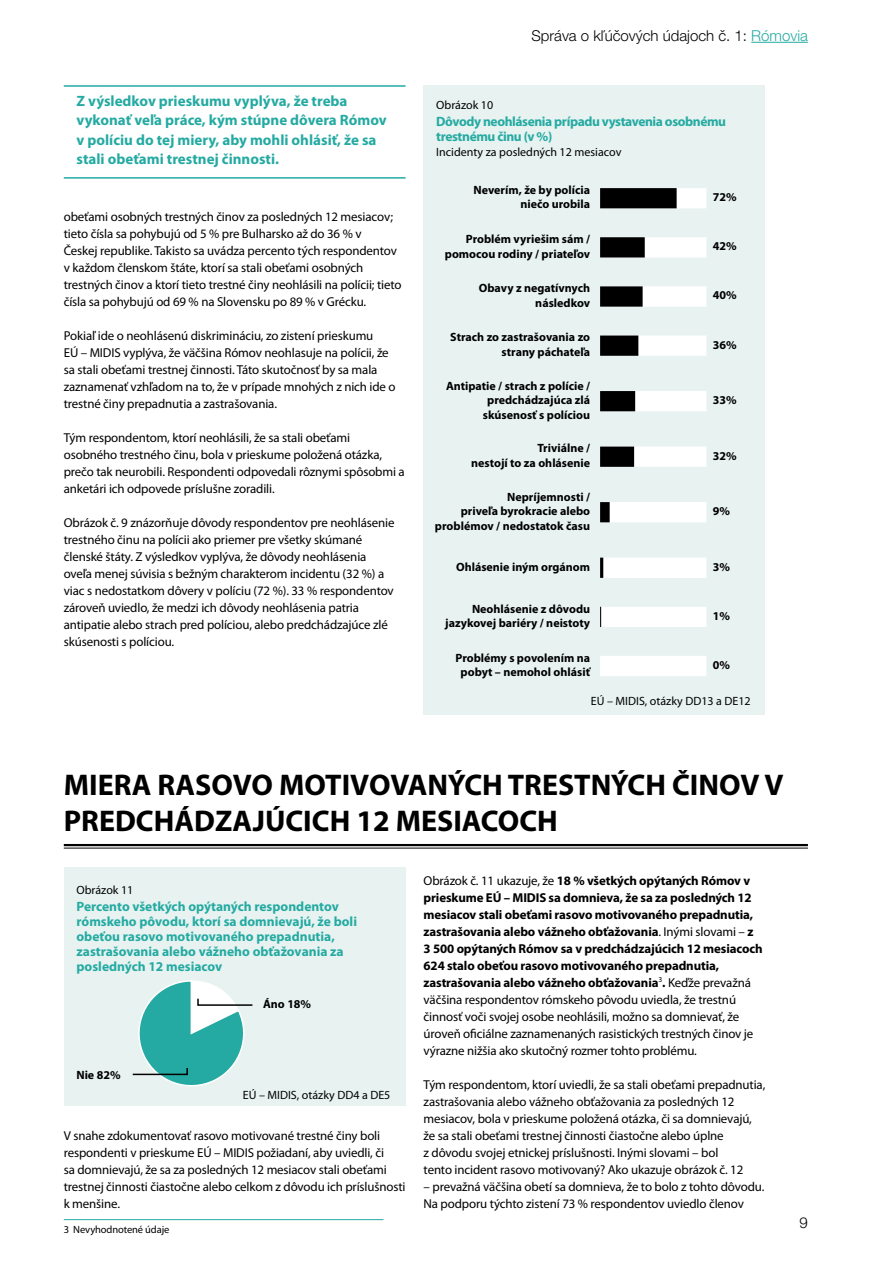
<style>
.page{position:relative;width:893px;height:1263px;background:#fff}
.page>*{position:absolute;margin:0;border:0;box-sizing:border-box;transform-origin:0 0}
.t1{font:700 30px "Myriad Pro";color:#000}
.t2{font:700 15px/19.5px "Myriad Pro";color:#24aaa2}
.t3{font:300 15px "Helvetica Neue LT Pro";color:#000}
.t4{font:700 13.5px/15px "Myriad Pro";color:#24aaa2}
.t5{font:700 13.5px/15px "Myriad Pro";letter-spacing:-.03em;color:#24aaa2}
.t6{font:12.9px/17px "Myriad Pro";letter-spacing:-.01em;color:#000}
.t7{font:700 12.9px/17px "Myriad Pro";letter-spacing:-.01em;color:#000}
.t8{font:700 12px/14.4px "Myriad Pro";color:#000;text-align:right}
.t9{font:12px "Myriad Pro";color:#000}
.t10{font:10.5px "Myriad Pro";letter-spacing:-.01em;color:#000}
.s1{color:#24aaa2}
.s2{font-weight:400}
</style>
<div class="page">
<hr style="left:751px;top:42px;width:57px;height:1px;background:#24aaa2">
<hr style="left:64px;top:85px;width:342px;height:2px;background:#24aaa2">
<hr style="left:64px;top:177px;width:342px;height:2px;background:#24aaa2">
<div style="left:423px;top:85px;width:342px;height:629px;background:#e8f3f1"></div>
<div style="left:600px;top:188px;width:106px;height:20px;background:#fff"></div>
<div style="left:600px;top:188px;width:77px;height:20px;background:#000"></div>
<div style="left:600px;top:237px;width:106px;height:20px;background:#fff"></div>
<div style="left:600px;top:237px;width:45px;height:20px;background:#000"></div>
<div style="left:600px;top:286px;width:106px;height:21px;background:#fff"></div>
<div style="left:600px;top:286px;width:43px;height:21px;background:#000"></div>
<div style="left:600px;top:335px;width:106px;height:21px;background:#fff"></div>
<div style="left:600px;top:335px;width:38px;height:21px;background:#000"></div>
<div style="left:600px;top:391px;width:106px;height:20px;background:#fff"></div>
<div style="left:600px;top:391px;width:35px;height:20px;background:#000"></div>
<div style="left:600px;top:447px;width:106px;height:20px;background:#fff"></div>
<div style="left:600px;top:447px;width:34px;height:20px;background:#000"></div>
<div style="left:600px;top:502px;width:106px;height:20px;background:#fff"></div>
<div style="left:600px;top:502px;width:10px;height:20px;background:#000"></div>
<div style="left:600px;top:558px;width:106px;height:20px;background:#fff"></div>
<hr style="left:600px;top:558px;width:3px;height:20px;background:#000">
<div style="left:600px;top:607px;width:106px;height:20px;background:#fff"></div>
<svg style="left:600px;top:607px;width:1px;height:20px"></svg>
<div style="left:600px;top:656px;width:106px;height:20px;background:#fff"></div>
<hr style="left:64px;top:844px;width:744px;height:2px;background:#000">
<hr style="left:64px;top:848px;width:744px;height:1px;background:#000">
<hr style="left:64px;top:1219px;width:319px;height:1px;background:#24aaa2">
<div style="left:64px;top:867px;width:342px;height:239px;background:#e8f3f1"></div>
<svg style="left:132px;top:980px;width:121px;height:107px"></svg>
<p class="t3" style="left:531px;top:26px;width:278px">Správa o kľúčových údajoch č. 1: <span class="s1">Rómovia</span></p>
<p class="t2" style="left:77px;top:91px;width:312px">Z výsledkov prieskumu vyplýva, že treba vykonať veľa práce, kým stúpne dôvera Rómov v políciu do tej miery, aby mohli ohlásiť, že sa stali obeťami trestnej činnosti.</p>
<p class="t9" style="left:436px;top:98px;width:58px">Obrázok 10</p>
<p class="t5" style="left:436px;top:114px;width:291px">Dôvody neohlásenia prípadu vystavenia osobnému trestnému činu (v %)</p>
<p class="t9" style="left:436px;top:145px;width:187px">Incidenty za posledných 12 mesiacov</p>
<p class="t8" style="left:474px;top:182px;width:118px">Neverím, že by polícia niečo urobila</p>
<p class="t8" style="left:713px;top:190px;width:25px">72%</p>
<p class="t8" style="left:445px;top:231px;width:147px">Problém vyriešim sám / pomocou rodiny / priateľov</p>
<p class="t8" style="left:713px;top:239px;width:25px">42%</p>
<p class="t8" style="left:479px;top:281px;width:113px">Obavy z negatívnych následkov</p>
<p class="t8" style="left:713px;top:288px;width:25px">40%</p>
<p class="t8" style="left:450px;top:330px;width:141px">Strach zo zastrašovania zo strany páchateľa</p>
<p class="t8" style="left:713px;top:337px;width:25px">36%</p>
<p class="t8" style="left:446px;top:378px;width:146px">Antipatie / strach z polície / predchádzajúca zlá skúsenosť s políciou</p>
<p class="t6" style="left:64px;top:208px;width:339px">obeťami osobných trestných činov za posledných 12 mesiacov; tieto čísla sa pohybujú od 5 % pre Bulharsko až do 36 % v<br>Českej republike. Takisto sa uvádza percento tých respondentov v každom členskom štáte, ktorí sa stali obeťami osobných trestných činov a ktorí tieto trestné činy neohlásili na polícii; tieto čísla sa pohybujú od 69 % na Slovensku po 89 % v Grécku.</p>
<p class="t6" style="left:64px;top:327px;width:333px">Pokiaľ ide o neohlásenú diskrimináciu, zo zistení prieskumu<br>EÚ – MIDIS vyplýva, že väčšina Rómov neohlasuje na polícii, že sa stali obeťami trestnej činnosti. Táto skutočnosť by sa mala zaznamenať vzhľadom na to, že v prípade mnohých z nich ide o trestné činy prepadnutia a zastrašovania.</p>
<p class="t6" style="left:64px;top:429px;width:343px">Tým respondentom, ktorí neohlásili, že sa stali obeťami osobného trestného činu, bola v prieskume položená otázka, prečo tak neurobili. Respondenti odpovedali rôznymi spôsobmi a anketári ich odpovede príslušne zoradili.</p>
<p class="t6" style="left:64px;top:514px;width:332px">Obrázok č. 9 znázorňuje dôvody respondentov pre neohlásenie trestného činu na polícii ako priemer pre všetky skúmané členské štáty. Z výsledkov vyplýva, že dôvody neohlásenia oveľa menej súvisia s bežným charakterom incidentu (32 %) a viac s nedostatkom dôvery v políciu (72 %). 33 % respondentov zároveň uviedlo, že medzi ich dôvody neohlásenia patria antipatie alebo strach pred políciou, alebo predchádzajúce zlé skúsenosti s políciou.</p>
<p class="t8" style="left:713px;top:392px;width:25px">33%</p>
<p class="t8" style="left:471px;top:441px;width:120px">Triviálne /<br>nestojí to za ohlásenie</p>
<p class="t8" style="left:713px;top:448px;width:25px">32%</p>
<p class="t8" style="left:435px;top:489px;width:157px">Nepríjemnosti /<br>priveľa byrokracie alebo problémov / nedostatok času</p>
<p class="t8" style="left:713px;top:503px;width:19px">9%</p>
<p class="t8" style="left:456px;top:559px;width:136px">Ohlásenie iným orgánom</p>
<p class="t8" style="left:713px;top:559px;width:19px">3%</p>
<p class="t8" style="left:445px;top:601px;width:146px">Neohlásenie z dôvodu jazykovej bariéry / neistoty</p>
<p class="t8" style="left:713px;top:608px;width:19px">1%</p>
<p class="t8" style="left:455px;top:650px;width:136px;text-align:center">Problémy s povolením na pobyt – nemohol ohlásiť</p>
<p class="t8" style="left:713px;top:657px;width:19px">0%</p>
<p class="t9" style="left:591px;top:694px;width:161px">EÚ – MIDIS, otázky DD13 a DE12</p>
<h1 class="t1" style="left:64px;top:765px;width:364px">MIERA RASOVO MOTIVOVANÝC</h1>
<h1 class="t1" style="left:482px;top:765px;width:111px">H TRESTNÝC</h1>
<h1 class="t1" style="left:645px;top:765px;width:140px">H ČINOV V</h1>
<h1 class="t1" style="left:64px;top:801px;width:496px">PREDCHÁDZAJ ÚCICH 12 MESIACOCH</h1>
<p class="t9" style="left:77px;top:882px;width:58px">Obrázok 11</p>
<p class="t4" style="left:77px;top:898px;width:282px">Percento všetkých opýtaných respondentov rómskeho pôvodu, ktorí sa domnievajú, že boli obeťou rasovo motivovaného prepadnutia, zastrašovania alebo vážneho obťažovania za posledných 12 mesiacov</p>
<p class="t8" style="left:263px;top:997px;width:50px">Áno 18%</p>
<p class="t8" style="left:76px;top:1067px;width:46px">Nie 82%</p>
<p class="t9" style="left:243px;top:1088px;width:149px">EÚ – MIDIS, otázky DD4 a DE5</p>
<p class="t6" style="left:64px;top:1127px;width:343px">V snahe zdokumentovať rasovo motivované trestné činy boli respondenti v prieskume EÚ – MIDIS požiadaní, aby uviedli, či<br>sa domnievajú, že sa za posledných 12 mesiacov stali obeťami trestnej činnosti čiastočne alebo celkom z dôvodu ich príslušnosti k menšine.</p>
<p class="t10" style="left:64px;top:1222px;width:107px">3 Nevyhodnotené údaje</p>
<p class="t7" style="left:424px;top:871px;width:341px"><span class="s2">Obrázok č. 11 ukazuje, že</span> 18 % všetkých opýtaných Rómov v prieskume EÚ – MIDIS sa domnieva, že sa za posledných 12 mesiacov stali obeťami rasovo motivovaného prepadnutia, zastrašovania alebo vážneho obťažovania<span class="s2">. Inými slovami –</span> z 3 500 opýtaných Rómov sa v predchádzajúcich 12 mesiacoch 624 stalo obeťou rasovo motivovaného prepadnutia, zastrašovania alebo vážneho obťažovania<sup>3</sup>. <span class="s2">Keďže prevažná väčšina respondentov rómskeho pôvodu uviedla, že trestnú činnosť voči svojej osobe neohlásili, možno sa domnievať, že úroveň oficiálne zaznamenaných rasistických trestných činov je výrazne nižšia ako skutočný rozmer tohto problému.</span></p>
<p class="t6" style="left:424px;top:1076px;width:343px">Tým respondentom, ktorí uviedli, že sa stali obeťami prepadnutia, zastrašovania alebo vážneho obťažovania za posledných 12 mesiacov, bola v prieskume položená otázka, či sa domnievajú, že sa stali obeťami trestnej činnosti čiastočne alebo úplne<br>z dôvodu svojej etnickej príslušnosti. Inými slovami – bol<br>tento incident rasovo motivovaný? Ako ukazuje obrázok č. 12</p>
<p class="t6" style="left:424px;top:1178px;width:342px">– prevažná väčšina obetí sa domnieva, že to bolo z tohto dôvodu.<br>Na podporu týchto zistení 73 % respondentov uviedlo členov</p>
</div>
